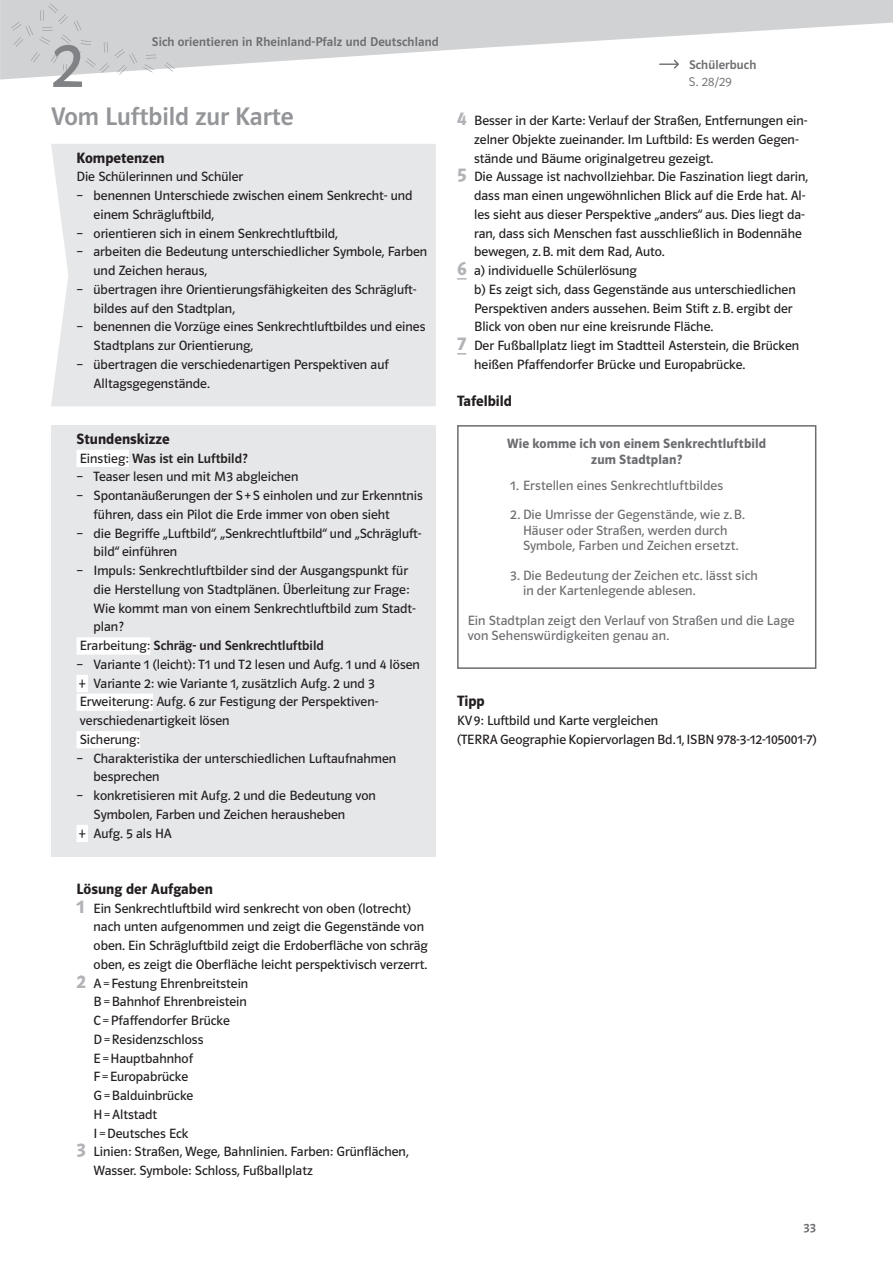
<style>
.page{position:relative;width:893px;height:1263px;background:#fff}
.page>*{position:absolute;margin:0;border:0;box-sizing:border-box;transform-origin:0 0}
.t1{font:67.5px "Polo 22 K Buch";color:#808285}
.t2{font:25.5px "Polo ST11 K Krftg";color:#939598}
.t3{font:15px "Polo ST11 K Hfett";color:#231f20}
.t4{font:13.5px/18.8px "Polo ST11 K Buch";color:#231f20}
.t5{font:13.5px/15.8px "Polo ST11 K Buch";letter-spacing:.005em;color:#6c6d70}
.t6{font:13.5px "Polo ST11 K Krftg";color:#231f20}
.t7{font:13.5px/16.5px "Polo ST11 K Hfett";letter-spacing:.01em;color:#6c6d70;text-align:center}
.t8{font:12.75px "Polo ST11 K Krftg";letter-spacing:.01em;color:#6c6d70}
.t9{font:12.75px "Polo ST11 K Leicht";color:#6c6d70}
.s1{font-family:"Polo ST11 K Buch"}
.s2{font-family:"TERRA2";font-size:15px}
.s3{font-family:"Polo ST11 K Hfett";font-size:19.5px;color:#b2b3b7}
</style>
<div class="page">
<svg style="left:0;top:0;width:893px;height:80px;fill:#d1d2d4"></svg>
<svg style="left:0;top:0;width:1px;height:22px"></svg>
<svg style="left:11px;top:4px;width:126px;height:71px;background:#d0d1d3"></svg>
<svg style="left:143px;top:55px;width:13px;height:17px"></svg>
<svg style="left:165px;top:62px;width:10px;height:10px"></svg>
<svg style="left:457px;top:278px;width:10px;height:2px"></svg>
<svg style="left:457px;top:353px;width:9px;height:2px"></svg>
<div style="left:457px;top:425px;width:359px;height:244px;border:2px solid #6c6d70"></div>
<div style="left:51px;top:144px;width:385px;height:262px;background:#e6e7e9"></div>
<svg style="left:659px;top:60px;width:20px;height:9px"></svg>
<div style="left:51px;top:425px;width:385px;height:431px;background:#e6e7e9"></div>
<div style="left:77px;top:450px;width:52px;height:17px;background:#fff"></div>
<div style="left:77px;top:637px;width:73px;height:17px;background:#fff"></div>
<div style="left:77px;top:675px;width:11px;height:17px;background:#fff"></div>
<div style="left:77px;top:693px;width:76px;height:18px;background:#fff"></div>
<div style="left:77px;top:731px;width:63px;height:17px;background:#fff"></div>
<div style="left:77px;top:825px;width:11px;height:17px;background:#fff"></div>
<h1 class="t1" style="left:51px;top:29px;width:33px">2</h1>
<p class="t8" style="left:152px;top:35px;width:288px">Sich orientieren in Rheinland-Pfalz und Deutschland</p>
<h2 class="t2" style="left:51px;top:103px;width:244px">Vom Luftbild zur Karte</h2>
<p class="t3" style="left:77px;top:149px;width:90px">Kompetenzen</p>
<p class="t4" style="left:77px;top:168px;width:168px">Die Schülerinnen und Schüler</p>
<p class="t4" style="left:94px;top:186px;width:321px;text-indent:-17px">– benennen Unterschiede zwischen einem Senkrecht- und einem Schrägluftbild,</p>
<p class="t4" style="left:77px;top:224px;width:263px">– orientieren sich in einem Senkrechtluftbild,</p>
<p class="t4" style="left:94px;top:243px;width:335px;text-indent:-17px">– arbeiten die Bedeutung unterschiedlicher Symbole, Farben und Zeichen heraus,</p>
<p class="t4" style="left:94px;top:280px;width:324px;text-indent:-17px">– übertragen ihre Orientierungsfähigkeiten des Schrägluft&shy;bildes auf den Stadtplan,</p>
<p class="t4" style="left:94px;top:318px;width:333px;text-indent:-17px">– benennen die Vorzüge eines Senkrechtluftbildes und eines<br>Stadtplans zur Orientierung,</p>
<p class="t4" style="left:94px;top:355px;width:297px;text-indent:-17px">– übertragen die verschiedenartigen Perspektiven auf<br>Alltagsgegenstände.</p>
<p class="t3" style="left:77px;top:430px;width:95px">Stundenskizze</p>
<p class="t6" style="left:80px;top:451px;width:169px"><span class="s1">Einstieg:</span> Was ist ein Luftbild?</p>
<p class="t4" style="left:77px;top:468px;width:223px">– Teaser lesen und mit M3 abgleichen</p>
<p class="t4" style="left:94px;top:486px;width:331px;text-indent:-17px">– Spontanäußerungen der S+S einholen und zur Erkenntnis führen, dass ein Pilot die Erde immer von oben sieht</p>
<p class="t4" style="left:94px;top:524px;width:329px;text-indent:-17px">– die Begriffe „Luftbild“, „Senkrechtluftbild“ und „Schrägluft&shy;bild“ einführen</p>
<p class="t4" style="left:94px;top:561px;width:323px;text-indent:-17px">– Impuls: Senkrechtluftbilder sind der Ausgangspunkt für die Herstellung von Stadtplänen. Überleitung zur Frage:<br>Wie kommt man von einem Senkrechtluftbild zum Stadt&shy;plan?</p>
<p class="t6" style="left:80px;top:638px;width:245px"><span class="s1">Erarbeitung:</span> Schräg- und Senkrechtluftbild</p>
<p class="t4" style="left:77px;top:655px;width:345px">– Variante 1 (leicht): T1 und T2 lesen und Aufg. 1 und 4 lösen <span class="s2">+</span> Variante 2: wie Variante 1, zusätzlich Aufg. 2 und 3<br>Erweiterung: Aufg. 6 zur Festigung der Perspektiven&shy;verschiedenartigkeit lösen<br>Sicherung:</p>
<p class="t4" style="left:94px;top:749px;width:304px;text-indent:-17px">– Charakteristika der unterschiedlichen Luftaufnahmen besprechen</p>
<p class="t4" style="left:77px;top:786px;width:301px">– konkretisieren mit Aufg. 2 und die Bedeutung von</p>
<p class="t4" style="left:94px;top:805px;width:253px">Symbolen, Farben und Zeichen herausheben</p>
<p class="t4" style="left:78px;top:824px;width:95px"><span class="s2">+</span> Aufg. 5 als HA</p>
<p class="t3" style="left:77px;top:880px;width:138px">Lösung der Aufgaben</p>
<p class="t4" style="left:77px;top:899px;width:336px"><span class="s3">1</span> Ein Senkrechtluftbild wird senkrecht von oben (lotrecht)</p>
<p class="t4" style="left:94px;top:918px;width:332px">nach unten aufgenommen und zeigt die Gegenstände von</p>
<p class="t4" style="left:94px;top:936px;width:336px">oben. Ein Schrägluftbild zeigt die Erdoberfläche von schräg</p>
<p class="t4" style="left:94px;top:955px;width:335px">oben, es zeigt die Oberfläche leicht perspektivisch verzerrt.</p>
<p class="t4" style="left:77px;top:974px;width:173px"><span class="s3">2</span> A= Festung Ehrenbreitstein</p>
<p class="t4" style="left:94px;top:993px;width:155px">B=Bahnhof Ehrenbreistein</p>
<p class="t4" style="left:94px;top:1011px;width:138px">C=Pfaffendorfer Brücke</p>
<p class="t4" style="left:94px;top:1030px;width:111px">D=Residenzschloss</p>
<p class="t4" style="left:94px;top:1049px;width:101px">E=Hauptbahnhof</p>
<p class="t4" style="left:94px;top:1068px;width:96px">F =Europabrücke</p>
<p class="t4" style="left:94px;top:1086px;width:101px">G=Balduinbrücke</p>
<p class="t4" style="left:94px;top:1105px;width:65px">H=Altstadt</p>
<p class="t4" style="left:94px;top:1124px;width:96px">I =Deutsches Eck</p>
<p class="t4" style="left:77px;top:1143px;width:334px"><span class="s3">3</span> Linien: Straßen, Wege, Bahnlinien. Farben: Grünflächen,</p>
<p class="t4" style="left:94px;top:1161px;width:221px">Wasser. Symbole: Schloss, Fußballplatz</p>
<p class="t8" style="left:689px;top:57px;width:69px">Schülerbuch</p>
<p class="t9" style="left:689px;top:75px;width:44px">S. 28/29</p>
<p class="t4" style="left:457px;top:111px;width:352px"><span class="s3">4</span> Besser in der Karte: Verlauf der Straßen, Entfernungen ein-</p>
<p class="t4" style="left:474px;top:130px;width:326px">zelner Objekte zueinander. Im Luftbild: Es werden Gegen-</p>
<p class="t4" style="left:474px;top:149px;width:241px">stände und Bäume originalgetreu gezeigt.</p>
<p class="t4" style="left:457px;top:168px;width:353px"><span class="s3">5</span> Die Aussage ist nachvollziehbar. Die Faszination liegt darin,</p>
<p class="t4" style="left:474px;top:186px;width:333px">dass man einen ungewöhnlichen Blick auf die Erde hat. Al-</p>
<p class="t4" style="left:474px;top:205px;width:332px">les sieht aus dieser Perspektive „anders“ aus. Dies liegt da-</p>
<p class="t4" style="left:474px;top:224px;width:329px">ran, dass sich Menschen fast ausschließlich in Bodennähe</p>
<p class="t4" style="left:474px;top:243px;width:192px">bewegen, z.B. mit dem Rad, Auto.</p>
<p class="t4" style="left:457px;top:261px;width:181px"><span class="s3">6</span> a) individuelle Schülerlösung</p>
<p class="t4" style="left:474px;top:280px;width:323px">b) Es zeigt sich, dass Gegenstände aus unterschiedlichen</p>
<p class="t4" style="left:474px;top:299px;width:320px">Perspektiven anders aussehen. Beim Stift z.B. ergibt der</p>
<p class="t4" style="left:474px;top:318px;width:241px">Blick von oben nur eine kreisrunde Fläche.</p>
<p class="t4" style="left:457px;top:336px;width:344px"><span class="s3">7</span> Der Fußballplatz liegt im Stadtteil Asterstein, die Brücken</p>
<p class="t4" style="left:474px;top:355px;width:273px">heißen Pfaffendorfer Brücke und Europabrücke.</p>
<p class="t3" style="left:457px;top:393px;width:56px">Tafelbild</p>
<p class="t7" style="left:507px;top:435px;width:260px">Wie komme ich von einem Senkrechtluftbild zum Stadtplan?</p>
<p class="t5" style="left:510px;top:477px;width:214px">1. Erstellen eines Senkrechtluftbildes</p>
<p class="t5" style="left:510px;top:507px;width:236px;text-align:center">2. Die Umrisse der Gegenstände, wie z.B.<br>Häuser oder Straßen, werden durch<br>Symbole, Farben und Zeichen ersetzt.</p>
<p class="t5" style="left:523px;top:567px;width:236px;text-indent:-13px">3. Die Bedeutung der Zeichen etc. lässt sich in der Kartenlegende ablesen.</p>
<p class="t5" style="left:468px;top:612px;width:328px">Ein Stadtplan zeigt den Verlauf von Straßen und die Lage von Sehenswürdigkeiten genau an.</p>
<p class="t3" style="left:457px;top:693px;width:29px">Tipp</p>
<p class="t4" style="left:457px;top:711px;width:361px">KV9: Luftbild und Karte vergleichen<br>(TERRA Geographie Kopiervorlagen Bd.1, ISBN 978-3-12-105001-7)</p>
<p class="t8" style="left:803px;top:1220px;width:14px">33</p>
</div>
